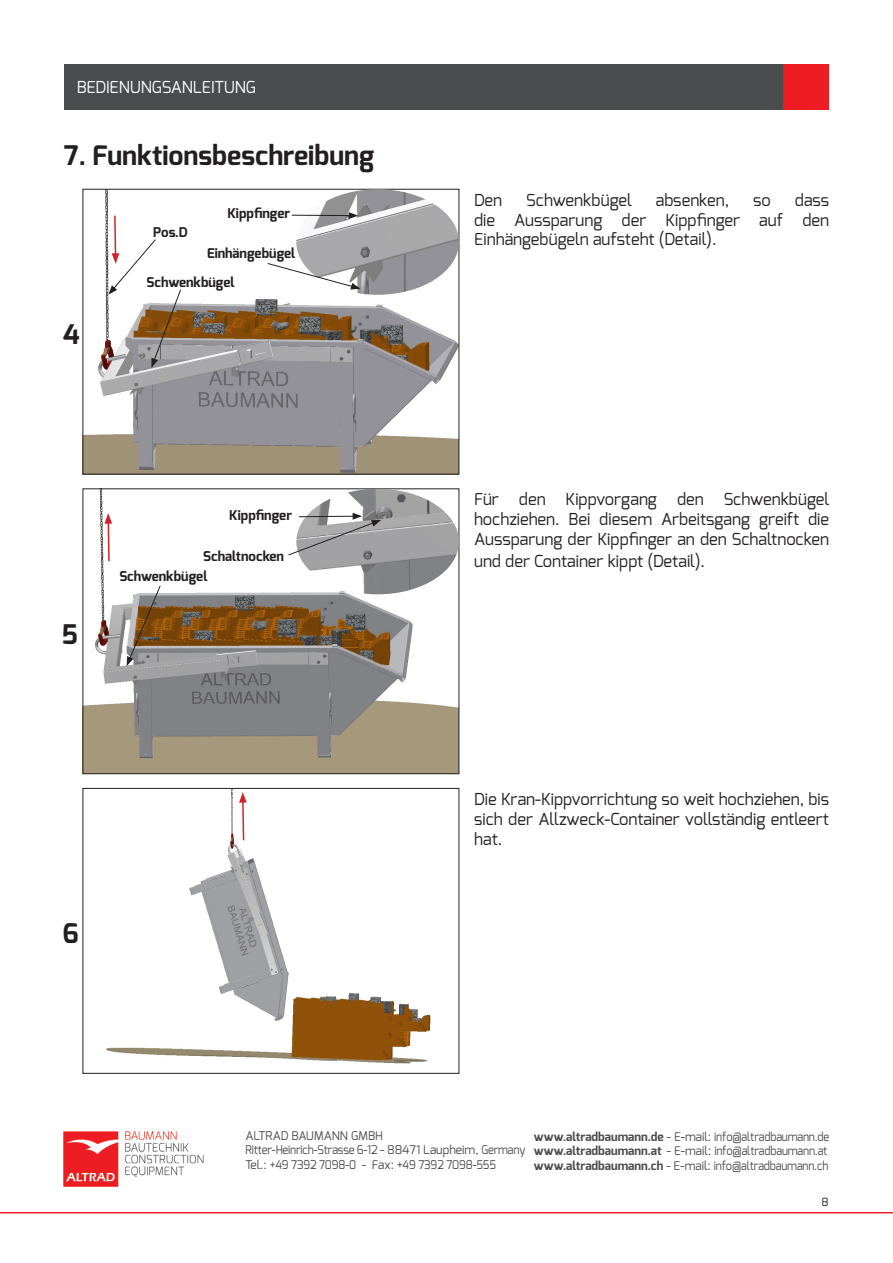
<style>
.page{position:relative;width:893px;height:1263px;background:#fff}
.page>*{position:absolute;margin:0;border:0;box-sizing:border-box;transform-origin:0 0}
.t1{font:700 27px "Exo";color:#231f20}
.t2{font:16.5px/19.8px "Exo";color:#231f20;text-align:justify}
.t3{font:16.5px "Exo";letter-spacing:-.01em;color:#fff}
.t4{font:700 13.5px/20.4px "Exo";color:#231f20}
.t5{font:12px/14.4px "Exo";letter-spacing:-.015em;color:#4b4c4d}
.t6{font:11.25px "Exo";color:#231f20}
.s1{font-weight:700}
</style>
<div class="page">
<hr style="left:0;top:1212px;width:893px;height:1px;background:#ee1d23">
<img style="left:63px;top:1131px;width:140px;height:56px">
<div style="left:64px;top:64px;width:718px;height:45px;background:#4b4c4d"></div>
<div style="left:784px;top:64px;width:45px;height:45px;background:#ee1d23"></div>
<img style="left:85px;top:191px;width:372px;height:281px">
<img style="left:85px;top:491px;width:372px;height:281px">
<img style="left:106px;top:790px;width:325px;height:274px">
<img style="left:296px;top:189px;width:163px;height:106px">
<img style="left:296px;top:489px;width:163px;height:105px">
<svg style="left:105px;top:513px;width:7px;height:49px"></svg>
<svg style="left:108px;top:215px;width:73px;height:153px"></svg>
<hr style="left:292px;top:215px;width:59px;height:1px;background:#231f20">
<svg style="left:349px;top:212px;width:9px;height:7px"></svg>
<svg style="left:267px;top:263px;width:93px;height:27px"></svg>
<svg style="left:288px;top:513px;width:93px;height:43px"></svg>
<svg style="left:127px;top:585px;width:34px;height:81px;background:#9c8b78"></svg>
<svg style="left:239px;top:792px;width:8px;height:49px"></svg>
<p class="t3" style="left:77px;top:76px;width:181px">BEDIENUNGSANLEITUNG</p>
<h1 class="t1" style="left:64px;top:138px;width:312px">7. Funktionsbeschreibung</h1>
<p class="t4" style="left:153px;top:222px;width:36px">Pos.D</p>
<p class="t4" style="left:227px;top:203px;width:64px">Kippfinger</p>
<p class="t4" style="left:207px;top:243px;width:90px">Einhängebügel</p>
<h1 class="t1" style="left:63px;top:317px;width:18px">4</h1>
<p class="t4" style="left:147px;top:272px;width:90px">Schwenkbügel</p>
<h1 class="t1" style="left:62px;top:617px;width:18px">5</h1>
<p class="t4" style="left:229px;top:505px;width:64px">Kippfinger</p>
<p class="t4" style="left:119px;top:545px;width:166px;text-indent:84px">Schaltnocken<br>Schwenkbügel</p>
<h1 class="t1" style="left:63px;top:916px;width:18px">6</h1>
<p class="t2" style="left:474px;top:190px;width:357px;text-indent:321px">dass die Aussparung der Kippfinger auf den Einhängebügeln aufsteht (Detail).</p>
<p class="t2" style="left:474px;top:190px;width:30px">Den</p>
<p class="t2" style="left:526px;top:190px;width:107px">Schwenkbügel</p>
<p class="t2" style="left:656px;top:190px;width:75px">absenken,</p>
<p class="t2" style="left:753px;top:190px;width:19px">so</p>
<p class="t2" style="left:474px;top:489px;width:357px">Für den Kippvorgang den Schwenkbügel hochziehen. Bei diesem Arbeitsgang greift die Aussparung der Kippfinger an den Schaltnocken</p>
<p class="t2" style="left:474px;top:551px;width:232px">und der Container kippt (Detail).</p>
<p class="t2" style="left:474px;top:789px;width:357px">Die Kran-Kippvorrichtung so weit hochziehen, bis sich der Allzweck-Container vollständig entleert hat.</p>
<p class="t5" style="left:245px;top:1128px;width:282px">ALTRAD BAUMANN GMBH<br>Ritter-Heinrich-Strasse 6-12 - 88471 Laupheim, Germany<br>Tel.: +49 7392 7098-0 - Fax: +49 7392 7098-555</p>
<p class="t5" style="left:534px;top:1129px;width:297px"><span class="s1">www.altradbaumann.de</span> - E-mail: info@altradbaumann.de <span class="s1">www.altradbaumann.at</span> - E-mail: info@altradbaumann.at <span class="s1">www.altradbaumann.ch</span> - E-mail: info@altradbaumann.ch</p>
<p class="t6" style="left:821px;top:1195px;width:9px">8</p>
</div>
